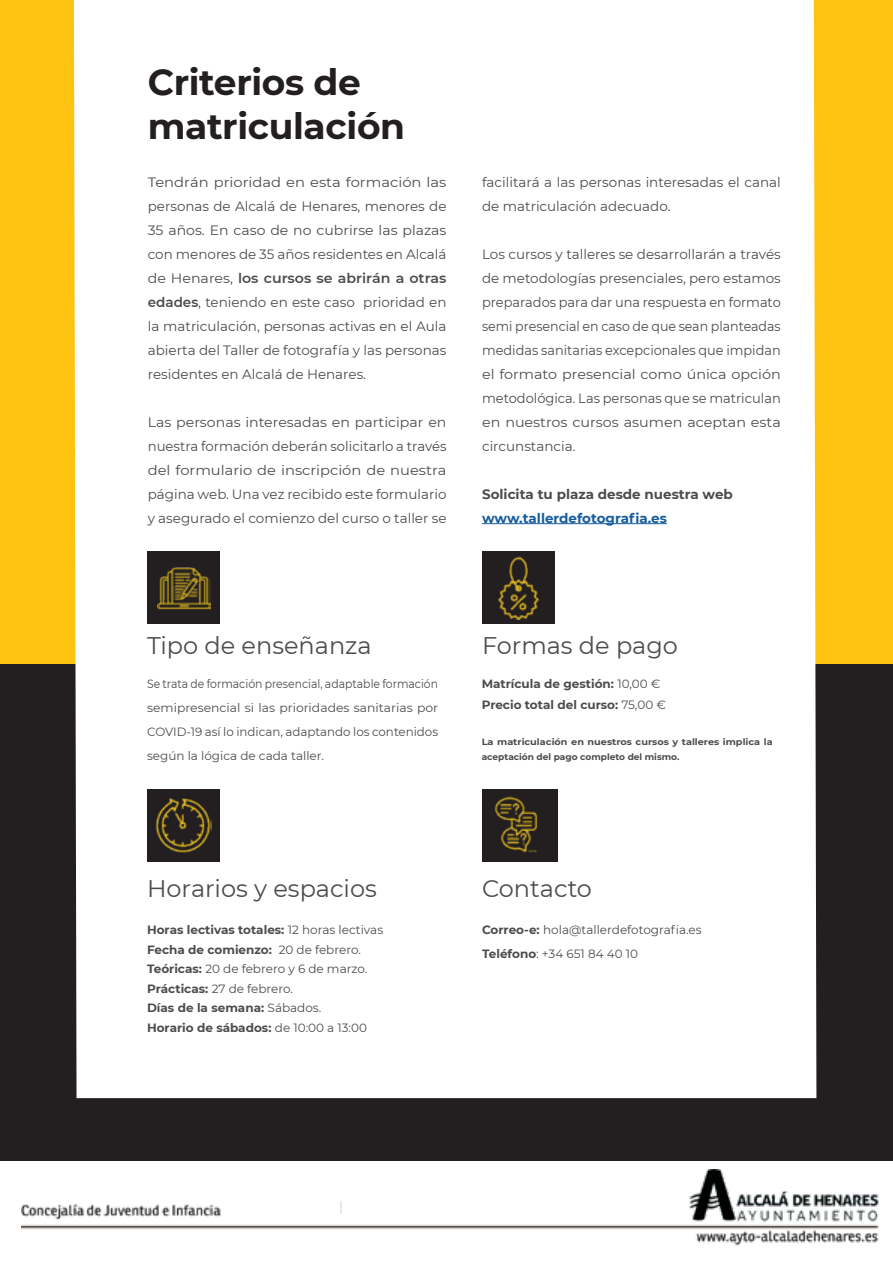
<style>
.page{position:relative;width:893px;height:1263px;background:#fff}
.page>*{position:absolute;margin:0;border:0;box-sizing:border-box;transform-origin:0 0}
.t1{font:700 36px/43.2px "Montserrat";letter-spacing:-.01em;color:#231f20}
.t2{font:24px "Montserrat";color:#4b4c4d}
.t3{font:13.5px/24px "Montserrat";color:#4b4c4d}
.t4{font:13.5px/24px "Montserrat";color:#4b4c4d;text-align:justify;scale:1.09 1}
.t5{font:13.5px/24px "Montserrat";color:#4b4c4d;text-align:justify;scale:1.05 1}
.t6{font:700 13.5px "Montserrat";color:#4b4c4d}
.t7{font:700 13.5px "Montserrat";color:#175d9e}
.t8{font:700 12px "Montserrat";color:#4b4c4d}
.t9{font:12px/24px "Montserrat";color:#4b4c4d;text-align:justify;scale:.9 1}
.t10{font:12px "Montserrat";color:#4b4c4d}
.t11{font:700 9px/15px "Montserrat";color:#4b4c4d;scale:1.08 1}
.s1{font-weight:600}
.s2{font-weight:400}
.s3{font-weight:700}
</style>
<div class="page">
<div style="left:0;top:664px;width:893px;height:497px;background:#231f20"></div>
<div style="left:0;top:0;width:893px;height:664px;background:#fec210"></div>
<div style="left:74px;top:0;width:742px;height:1098px;background:#fff"></div>
<img style="left:21px;top:1169px;width:858px;height:77px">
<div style="left:147px;top:789px;width:72px;height:72px;background:#231f20"></div>
<div style="left:482px;top:789px;width:76px;height:72px;background:#231f20"></div>
<div style="left:482px;top:551px;width:72px;height:72px;background:#231f20"></div>
<img style="left:498px;top:557px;width:42px;height:62px">
<div style="left:147px;top:551px;width:72px;height:72px;background:#231f20"></div>
<img style="left:157px;top:567px;width:54px;height:42px">
<img style="left:155px;top:798px;width:57px;height:55px">
<img style="left:494px;top:797px;width:44px;height:56px">
<hr style="left:482px;top:523px;width:185px;height:1px;background:#175d9e">
<p class="t1" style="left:148px;top:59px;width:259px">Criterios de matriculación</p>
<p class="t4" style="left:148px;top:169px;width:276px">Tendrán prioridad en esta formación las personas de Alcalá de Henares, menores de 35 años. En caso de no cubrirse las plazas con menores de 35 años residentes en Alcalá de Henares, <span class="s1">los cursos se abrirán a otras edades</span>, teniendo en este caso prioridad en la matriculación, personas activas en el Aula abierta del Taller de fotografía y las personas residentes en Alcalá de Henares.</p>
<p class="t5" style="left:148px;top:409px;width:286px">Las personas interesadas en participar en nuestra formación deberán solicitarlo a través del formulario de inscripción de nuestra página web. Una vez recibido este formulario y asegurado el comienzo del curso o taller se</p>
<p class="t3" style="left:482px;top:169px;width:300px">facilitará a las personas interesadas el canal de matriculación adecuado.</p>
<p class="t3" style="left:482px;top:241px;width:300px;text-align:justify">Los cursos y talleres se desarrollarán a través de metodologías presenciales, pero estamos preparados para dar una respuesta en formato semi presencial en caso de que sean planteadas medidas sanitarias excepcionales que impidan el formato presencial como única opción metodológica. Las personas que se matriculan en nuestros cursos asumen aceptan esta circunstancia.</p>
<p class="t6" style="left:482px;top:484px;width:252px">Solicita tu plaza desde nuestra web</p>
<p class="t7" style="left:482px;top:508px;width:186px">www.tallerdefotografia.es</p>
<p class="t2" style="left:147px;top:629px;width:226px">Tipo de enseñanza</p>
<p class="t9" style="left:147px;top:672px;width:325px">Se trata de formación presencial, adaptable formación semipresencial si las prioridades sanitarias por COVID-19 así lo indican, adaptando los contenidos según la lógica de cada taller.</p>
<p class="t8" style="left:482px;top:675px;width:180px">Matrícula de gestión: <span class="s2">10,00 €</span></p>
<p class="t2" style="left:482px;top:629px;width:197px">Formas de pago</p>
<p class="t8" style="left:482px;top:696px;width:186px">Precio total del curso: <span class="s2">75,00 €</span></p>
<p class="t11" style="left:482px;top:734px;width:271px">La matriculación en nuestros cursos y talleres implica la aceptación del pago completo del mismo.</p>
<p class="t2" style="left:147px;top:872px;width:231px">Horarios y espacios</p>
<p class="t8" style="left:147px;top:921px;width:238px">Horas lectivas totales: <span class="s2">12 horas lectivas</span></p>
<p class="t8" style="left:147px;top:941px;width:215px">Fecha de comienzo: <span class="s2">20 de febrero.</span></p>
<p class="t10" style="left:147px;top:960px;width:222px"><span class="s3">Teóricas:</span> 20 de febrero y 6 de marzo.</p>
<p class="t10" style="left:147px;top:980px;width:147px"><span class="s3">Prácticas:</span> 27 de febrero.</p>
<p class="t8" style="left:147px;top:999px;width:176px">Días de la semana: <span class="s2">Sábados.</span></p>
<p class="t8" style="left:147px;top:1019px;width:221px">Horario de sábados: <span class="s2">de 10:00 a 13:00</span></p>
<p class="t2" style="left:482px;top:872px;width:111px">Contacto</p>
<p class="t10" style="left:482px;top:921px;width:221px"><span class="s3">Correo-e:</span> hola@tallerdefotografia.es</p>
<p class="t10" style="left:482px;top:945px;width:157px"><span class="s3">Teléfono</span>: +34 651 84 40 10</p>
</div>
